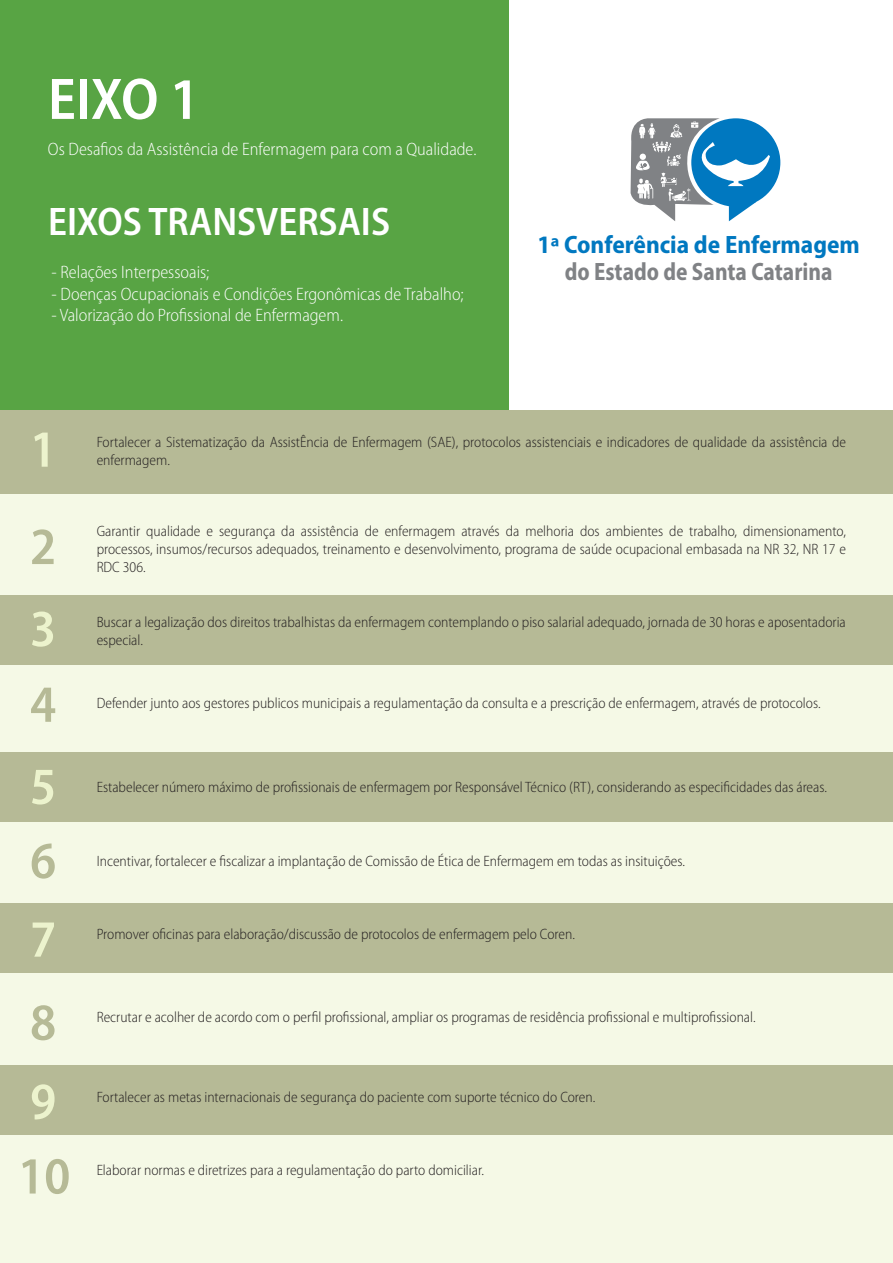
<style>
.page{position:relative;width:893px;height:1263px;background:#fff}
.page>*{position:absolute;margin:0;border:0;box-sizing:border-box;transform-origin:0 0}
.t1{font:600 semi-condensed 59.1px "Myriad Pro";color:#fff}
.t2{font:600 semi-condensed 52.5px "Myriad Pro";color:#b6ba96}
.t3{font:600 semi-condensed 52.5px "Myriad Pro";color:#ecf3cd}
.t4{font:600 semi-condensed 40.05px "Myriad Pro";color:#fff}
.t5{font:700 semi-condensed 25.2px "Myriad Pro";color:#0078c0}
.t6{font:700 semi-condensed 25.2px "Myriad Pro";color:#808285;scale:.92 1}
.t7{font:300 semi-condensed 18px "Myriad Pro";color:#fff}
.t8{font:300 semi-condensed 15px/18px "Myriad Pro";color:#231f20}
</style>
<div class="page">
<div style="left:0;top:410px;width:893px;height:853px;background:#f5f9e6"></div>
<div style="left:0;top:410px;width:893px;height:83px;background:#b6ba96"></div>
<div style="left:0;top:595px;width:893px;height:69px;background:#b6ba96"></div>
<div style="left:0;top:752px;width:893px;height:70px;background:#b6ba96"></div>
<div style="left:0;top:903px;width:893px;height:70px;background:#b6ba96"></div>
<div style="left:0;top:1px;width:509px;height:409px;background:#58a444"></div>
<div style="left:691px;top:118px;width:89px;height:89px;background:#0078c0;border-radius:50%"></div>
<svg style="left:630px;top:118px;width:140px;height:103px"></svg>
<div style="left:0;top:1065px;width:893px;height:70px;background:#b6ba96"></div>
<h1 class="t1" style="left:48px;top:67px;width:153px">EIXO 1</h1>
<p class="t7" style="left:48px;top:140px;width:430px">Os Desafios da Assistência de Enfermagem para com a Qualidade.</p>
<h3 class="t4" style="left:48px;top:200px;width:344px">EIXOS TRANSVERSAIS</h3>
<p class="t7" style="left:52px;top:262px;width:159px">- Relações Interpessoais;</p>
<p class="t7" style="left:52px;top:284px;width:414px">- Doenças Ocupacionais e Condições Ergonômicas de Trabalho;</p>
<p class="t7" style="left:52px;top:305px;width:293px">- Valorização do Profissional de Enfermagem.</p>
<h3 class="t5" style="left:537px;top:230px;width:324px">1ª Conferência de Enfermagem</h3>
<h3 class="t6" style="left:565px;top:258px;width:293px">do Estado de Santa Catarina</h3>
<h2 class="t3" style="left:30px;top:420px;width:28px">1</h2>
<h2 class="t2" style="left:30px;top:517px;width:28px">2</h2>
<h2 class="t3" style="left:30px;top:600px;width:28px">3</h2>
<h2 class="t2" style="left:30px;top:675px;width:28px">4</h2>
<h2 class="t3" style="left:30px;top:757px;width:28px">5</h2>
<h2 class="t2" style="left:30px;top:831px;width:28px">6</h2>
<h2 class="t3" style="left:30px;top:910px;width:28px">7</h2>
<h2 class="t2" style="left:30px;top:993px;width:28px">8</h2>
<h2 class="t3" style="left:30px;top:1072px;width:28px">9</h2>
<h2 class="t2" style="left:18px;top:1147px;width:54px">10</h2>
<p class="t8" style="left:97px;top:433px;width:751px">Fortalecer a Sistematização da AssistÊncia de Enfermagem (SAE), protocolos assistenciais e indicadores de qualidade da assistência de enfermagem.</p>
<p class="t8" style="left:97px;top:522px;width:751px;text-align:justify">Garantir qualidade e segurança da assistência de enfermagem através da melhoria dos ambientes de trabalho, dimensionamento, processos, insumos/recursos adequados, treinamento e desenvolvimento, programa de saúde ocupacional embasada na NR 32, NR 17 e RDC 306.</p>
<p class="t8" style="left:97px;top:613px;width:751px">Buscar a legalização dos direitos trabalhistas da enfermagem contemplando o piso salarial adequado, jornada de 30 horas e aposentadoria especial.</p>
<p class="t8" style="left:97px;top:695px;width:725px">Defender junto aos gestores publicos municipais a regulamentação da consulta e a prescrição de enfermagem, através de protocolos.</p>
<p class="t8" style="left:97px;top:778px;width:732px">Estabelecer número máximo de profissionais de enfermagem por Responsável Técnico (RT), considerando as especificidades das áreas.</p>
<p class="t8" style="left:97px;top:852px;width:590px">Incentivar, fortalecer e fiscalizar a implantação de Comissão de Ética de Enfermagem em todas as insituições.</p>
<p class="t8" style="left:97px;top:925px;width:480px">Promover oficinas para elaboração/discussão de protocolos de enfermagem pelo Coren.</p>
<p class="t8" style="left:97px;top:1008px;width:660px">Recrutar e acolher de acordo com o perfil profissional, ampliar os programas de residência profissional e multiprofissional.</p>
<p class="t8" style="left:97px;top:1088px;width:500px">Fortalecer as metas internacionais de segurança do paciente com suporte técnico do Coren.</p>
<p class="t8" style="left:97px;top:1162px;width:389px">Elaborar normas e diretrizes para a regulamentação do parto domiciliar.</p>
</div>
